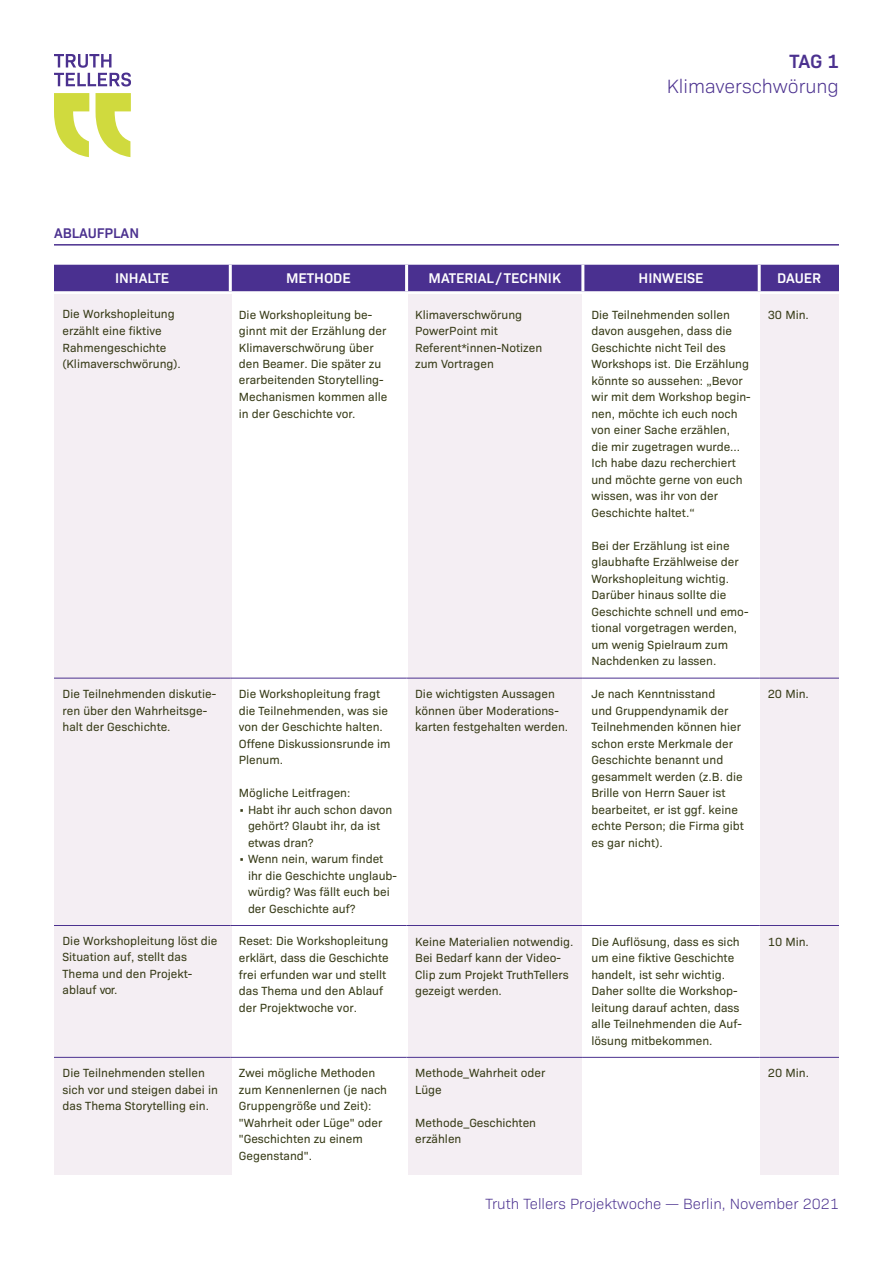
<style>
.page{position:relative;width:893px;height:1263px;background:#fff}
.page>*{position:absolute;margin:0;border:0;box-sizing:border-box;transform-origin:0 0}
.t1{font:300 19.5px "Bio Sans";color:#4b318f}
.t2{font:600 19.5px "Bio Sans";color:#4b318f}
.t3{font:300 15px "Bio Sans";color:#4b318f}
.t4{font:600 14.25px "Bio Sans";color:#fff}
.t5{font:600 14.25px "Bio Sans";color:#4b318f}
.t6{font:12px/16.5px "Bio Sans";color:#373b17}
</style>
<div class="page">
<svg style="left:54px;top:93px;width:35px;height:64px"></svg>
<svg style="left:96px;top:93px;width:35px;height:64px"></svg>
<svg style="left:54px;top:54px;width:77px;height:33px"></svg>
<div style="left:54px;top:294px;width:177px;height:881px;background:#f4eef3"></div>
<div style="left:408px;top:294px;width:173px;height:881px;background:#f4eef3"></div>
<div style="left:761px;top:294px;width:78px;height:881px;background:#f4eef3"></div>
<hr style="left:54px;top:244px;width:785px;height:2px;background:#4b318f">
<div style="left:54px;top:265px;width:785px;height:26px;background:#4a3090"></div>
<hr style="left:229px;top:265px;width:3px;height:26px;background:#fff">
<hr style="left:405px;top:265px;width:3px;height:26px;background:#fff">
<hr style="left:581px;top:265px;width:3px;height:26px;background:#fff">
<hr style="left:758px;top:265px;width:3px;height:26px;background:#fff">
<hr style="left:54px;top:678px;width:176px;height:1px;background:#4b318f">
<hr style="left:230px;top:678px;width:177px;height:1px;background:#4b318f">
<hr style="left:407px;top:678px;width:176px;height:1px;background:#4b318f">
<hr style="left:583px;top:678px;width:176px;height:1px;background:#4b318f">
<hr style="left:759px;top:678px;width:80px;height:1px;background:#4b318f">
<hr style="left:54px;top:925px;width:176px;height:1px;background:#4b318f">
<hr style="left:230px;top:925px;width:177px;height:1px;background:#4b318f">
<hr style="left:407px;top:925px;width:176px;height:1px;background:#4b318f">
<hr style="left:583px;top:925px;width:176px;height:1px;background:#4b318f">
<hr style="left:759px;top:925px;width:80px;height:1px;background:#4b318f">
<hr style="left:54px;top:1057px;width:176px;height:1px;background:#4b318f">
<hr style="left:230px;top:1057px;width:177px;height:1px;background:#4b318f">
<hr style="left:407px;top:1057px;width:176px;height:1px;background:#4b318f">
<hr style="left:583px;top:1057px;width:176px;height:1px;background:#4b318f">
<hr style="left:759px;top:1057px;width:80px;height:1px;background:#4b318f">
<p class="t5" style="left:54px;top:222px;width:87px">ABLAUFPLAN</p>
<h1 class="t2" style="left:789px;top:46px;width:51px">TAG 1</h1>
<h1 class="t1" style="left:667px;top:72px;width:174px">Klimaverschwörung</h1>
<p class="t4" style="left:115px;top:267px;width:56px">INHALTE</p>
<p class="t4" style="left:286px;top:267px;width:66px">METHODE</p>
<p class="t4" style="left:429px;top:267px;width:134px">MATERIAL/TECHNIK</p>
<p class="t4" style="left:639px;top:267px;width:66px">HINWEISE</p>
<p class="t4" style="left:777px;top:267px;width:45px">DAUER</p>
<p class="t6" style="left:63px;top:305px;width:120px">Die Workshopleitung erzählt eine fiktive<br>Rahmengeschichte (Klimaverschwörung).</p>
<p class="t6" style="left:239px;top:305px;width:150px">Die Workshopleitung be&shy;ginnt mit der Erzählung der<br>Klimaverschwörung über den Beamer. Die später zu erarbeitenden Storytelling-<br>Mechanismen kommen alle in der Geschichte vor.</p>
<p class="t6" style="left:415px;top:305px;width:129px">Klimaverschwörung<br>PowerPoint mit<br>Referent*innen-Notizen zum Vortragen</p>
<p class="t6" style="left:591px;top:305px;width:161px">Die Teilnehmenden sollen davon ausgehen, dass die<br>Geschichte nicht Teil des<br>Workshops ist. Die Erzählung könnte so aussehen: „Bevor wir mit dem Workshop begin&shy;nen, möchte ich euch noch von einer Sache erzählen,<br>die mir zugetragen wurde...<br>Ich habe dazu recherchiert und möchte gerne von euch wissen, was ihr von der<br>Geschichte haltet.“</p>
<p class="t6" style="left:591px;top:536px;width:159px">Bei der Erzählung ist eine glaubhafte Erzählweise der<br>Workshopleitung wichtig.<br>Darüber hinaus sollte die<br>Geschichte schnell und emo&shy;tional vorgetragen werden, um wenig Spielraum zum<br>Nachdenken zu lassen.</p>
<p class="t6" style="left:768px;top:305px;width:43px">30 Min.</p>
<p class="t6" style="left:63px;top:685px;width:155px">Die Teilnehmenden diskutie&shy;ren über den Wahrheitsge&shy;halt der Geschichte.</p>
<p class="t6" style="left:239px;top:685px;width:153px">Die Workshopleitung fragt die Teilnehmenden, was sie von der Geschichte halten.<br>Offene Diskussionsrunde im<br>Plenum.</p>
<p class="t6" style="left:239px;top:784px;width:113px">Mögliche Leitfragen:</p>
<p class="t6" style="left:248px;top:800px;width:146px;text-indent:-9px">• Habt ihr auch schon davon gehört? Glaubt ihr, da ist etwas dran?</p>
<p class="t6" style="left:248px;top:850px;width:151px;text-indent:-9px">• Wenn nein, warum findet ihr die Geschichte unglaub&shy;würdig? Was fällt euch bei der Geschichte auf?</p>
<p class="t6" style="left:415px;top:685px;width:155px">Die wichtigsten Aussagen können über Moderations&shy;karten festgehalten werden.</p>
<p class="t6" style="left:591px;top:685px;width:154px">Je nach Kenntnisstand<br>und Gruppendynamik der<br>Teilnehmenden können hier schon erste Merkmale der<br>Geschichte benannt und gesammelt werden (z.B. die<br>Brille von Herrn Sauer ist bearbeitet, er ist ggf. keine echte Person; die Firma gibt es gar nicht).</p>
<p class="t6" style="left:768px;top:685px;width:43px">20 Min.</p>
<p class="t6" style="left:63px;top:931px;width:156px">Die Workshopleitung löst die<br>Situation auf, stellt das<br>Thema und den Projekt&shy;ablauf vor.</p>
<p class="t6" style="left:239px;top:932px;width:151px">Reset: Die Workshopleitung erklärt, dass die Geschichte frei erfunden war und stellt das Thema und den Ablauf der Projektwoche vor.</p>
<p class="t6" style="left:415px;top:932px;width:160px">Keine Materialien notwendig.<br>Bei Bedarf kann der Video-<br>Clip zum Projekt TruthTellers gezeigt werden.</p>
<p class="t6" style="left:591px;top:932px;width:152px">Die Auflösung, dass es sich um eine fiktive Geschichte handelt, ist sehr wichtig.<br>Daher sollte die Workshop&shy;leitung darauf achten, dass alle Teilnehmenden die Auf&shy;lösung mitbekommen.</p>
<p class="t6" style="left:768px;top:932px;width:43px">10 Min.</p>
<p class="t6" style="left:63px;top:1064px;width:157px">Die Teilnehmenden stellen sich vor und steigen dabei in das Thema Storytelling ein.</p>
<p class="t6" style="left:239px;top:1064px;width:150px">Zwei mögliche Methoden zum Kennenlernen (je nach<br>Gruppengröße und Zeit): "Wahrheit oder Lüge" oder "Geschichten zu einem<br>Gegenstand".</p>
<p class="t6" style="left:415px;top:1064px;width:132px">Methode_Wahrheit oder<br>Lüge</p>
<p class="t6" style="left:768px;top:1064px;width:43px">20 Min.</p>
<p class="t6" style="left:415px;top:1114px;width:122px">Methode_Geschichten erzählen</p>
<p class="t3" style="left:485px;top:1193px;width:355px">Truth Tellers Projektwoche — Berlin, November 2021</p>
</div>
